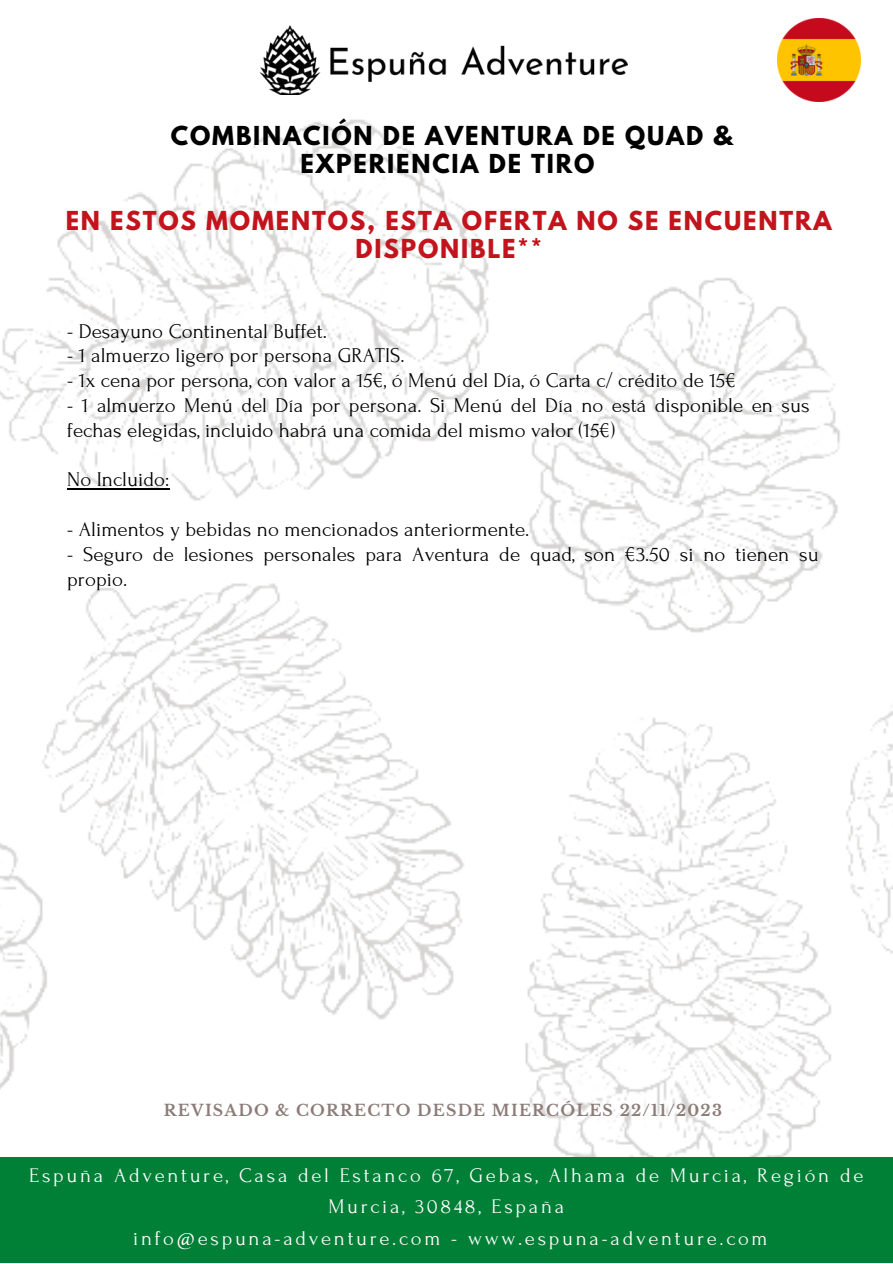
<style>
.page{position:relative;width:893px;height:1264px;background:#fff}
.page>*{position:absolute;margin:0;border:0;box-sizing:border-box;transform-origin:0 0}
.t1{font:700 23.1px/28px "League Spartan";letter-spacing:.08em;color:#c3141d;text-align:center}
.t2{font:700 23.1px/28px "League Spartan";letter-spacing:.08em;color:#000;text-align:center}
.t3{font:21px/24.8px "Forum";color:#000}
.t4{font:20.7px/31.5px "Forum";letter-spacing:.13em;color:#fff;text-align:center}
.t5{font:700 15.6px "Libre Baskerville";letter-spacing:.08em;color:#8b7c78}
</style>
<div class="page">
<img style="left:0;top:49px;width:892px;height:1108px">
<div style="left:0;top:1157px;width:892px;height:105px;background:#008037"></div>
<img style="left:249px;top:25px;width:378px;height:70px">
<img style="left:777px;top:18px;width:83px;height:83px">
<hr style="left:67px;top:487px;width:102px;height:2px;background:#000">
<p class="t2" style="left:171px;top:125px;width:563px">COMBINACIÓN DE AVENTURA DE QUAD &amp;<br>EXPERIENCIA DE TIRO</p>
<p class="t1" style="left:66px;top:210px;width:767px">EN ESTOS MOMENTOS, ESTA OFERTA NO SE ENCUENTRA<br>DISPONIBLE**</p>
<p class="t3" style="left:67px;top:319px;width:261px">- Desayuno Continental Buffet.</p>
<p class="t3" style="left:67px;top:344px;width:339px">- 1 almuerzo ligero por persona GRATIS.</p>
<p class="t3" style="left:67px;top:368px;width:671px">- 1x cena por persona, con valor a 15€, ó Menú del Día, ó Carta c/ crédito de 15€</p>
<p class="t3" style="left:67px;top:393px;width:744px">- 1 almuerzo Menú del Día por persona. Si Menú del Día no está disponible en sus fechas elegidas, incluido habrá una comida del mismo valor (15€)</p>
<p class="t3" style="left:67px;top:467px;width:104px">No Incluido:</p>
<p class="t3" style="left:67px;top:517px;width:463px">- Alimentos y bebidas no mencionados anteriormente.</p>
<p class="t3" style="left:67px;top:541px;width:753px">- Seguro de lesiones personales para Aventura de quad, son €3.50 si no tienen su propio.</p>
<p class="t5" style="left:164px;top:1100px;width:559px">REVISADO &amp; CORRECTO DESDE MIERCÓLES 22/11/2023</p>
<p class="t4" style="left:29px;top:1159px;width:835px">Espuña Adventure, Casa del Estanco 67, Gebas, Alhama de Murcia, Región de<br>Murcia, 30848, España</p>
<p class="t4" style="left:133px;top:1222px;width:636px">info@espuna-adventure.com - www.espuna-adventure.com</p>
</div>
